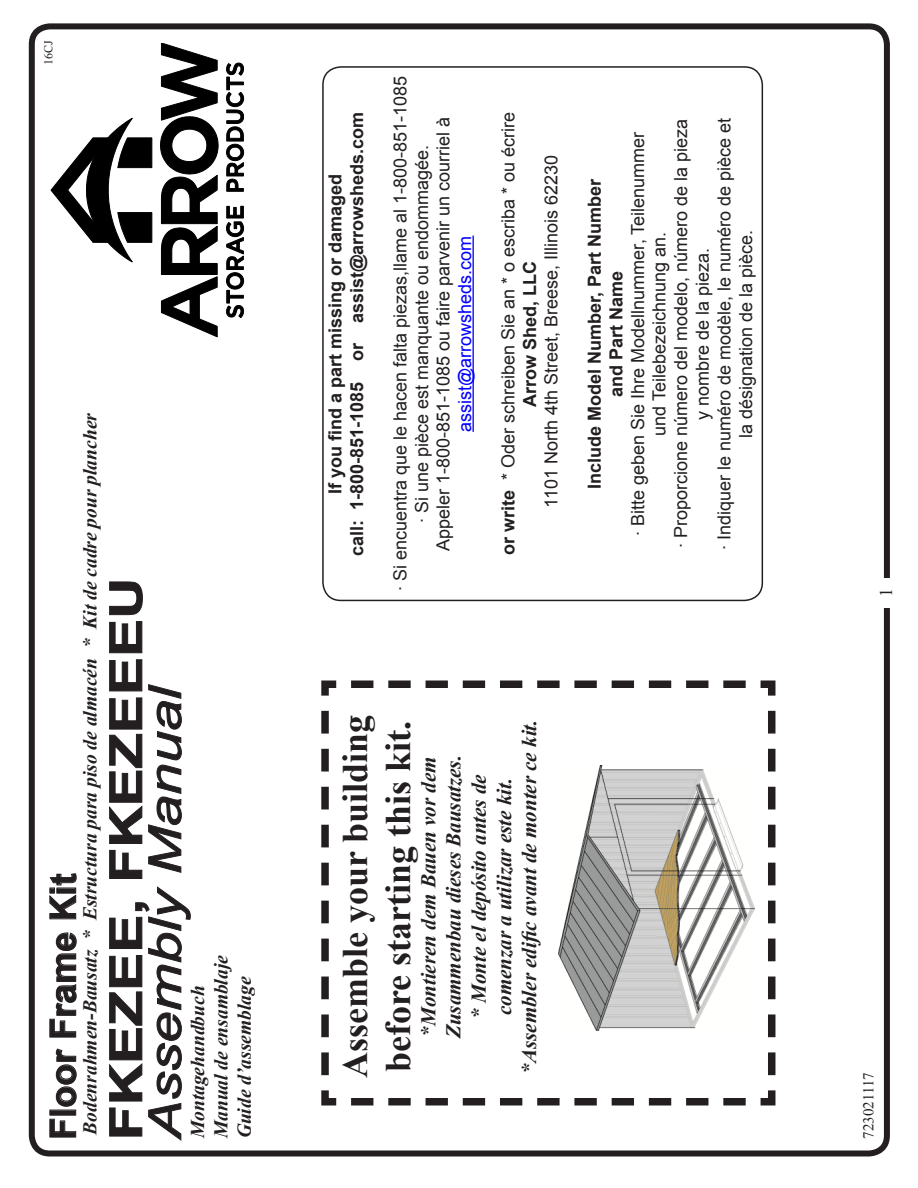
<style>
.page{position:relative;width:918px;height:1188px;background:#fff}
.page>*{position:absolute;margin:0;border:0;box-sizing:border-box;transform-origin:0 0}
.t1{font:700 45px/39px "Arial";color:#231f20;scale:1.27 1}
.t2{font:700 36px/43.2px "Times New Roman";color:#231f20}
.t3{font:700 36px "Arial";color:#231f20}
.t4{font:italic 700 21px/25.2px "Times New Roman";color:#231f20;text-align:center}
.t5{font:italic 700 19.5px/23.4px "Times New Roman";color:#231f20}
.t6{font:18px/21.6px "Arial";color:#231f20;text-align:center}
.t7{font:700 18px/21.6px "Arial";color:#231f20;text-align:center}
.t8{font:18px "Times New Roman";color:#231f20}
.t9{font:15px "Times New Roman";color:#231f20}
.t10{font:12px "Times New Roman";color:#231f20}
.s1{font-weight:400;font-style:italic}
.s2{color:#00f}
.s3{font-weight:700}
</style>
<div class="page">
<div style="left:29px;top:23px;width:861px;height:1133px;border:6px solid #231f20;border-radius:18px"></div>
<img style="left:883px;top:579px;width:7px;height:28px">
<hr style="left:473px;top:236px;width:1px;height:196px;background:#00f">
<div style="left:322px;top:66px;width:441px;height:535px;border:2px solid #231f20;border-radius:18px"></div>
<svg style="left:321px;top:680px;width:455px;height:426px"></svg>
<svg style="left:49px;top:1118px;width:27px;height:20px"></svg>
<svg style="left:56px;top:1048px;width:21px;height:59px"></svg>
<svg style="left:49px;top:932px;width:28px;height:106px"></svg>
<svg style="left:49px;top:873px;width:28px;height:47px"></svg>
<svg style="left:109px;top:581px;width:34px;height:34px"></svg>
<svg style="left:109px;top:886px;width:82px;height:255px"></svg>
<svg style="left:109px;top:621px;width:73px;height:258px"></svg>
<svg style="left:160px;top:43px;width:58px;height:294px"></svg>
<svg style="left:226px;top:206px;width:18px;height:112px"></svg>
<svg style="left:226px;top:63px;width:18px;height:128px"></svg>
<svg style="left:51px;top:118px;width:101px;height:144px"></svg>
<p class="t10" style="left:40px;top:65px;width:26px;rotate:-90deg">16CJ</p>
<p class="t5" style="left:78px;top:1135px;width:723px;rotate:-90deg">Bodenrahmen-Bausatz * Estructura para piso de almacén * Kit de cadre pour plancher</p>
<p class="t3" style="left:39px;top:1140px;width:268px;rotate:-90deg">Floor Frame Kit</p>
<p class="t1" style="left:108px;top:1140px;width:445px;rotate:-90deg">FKEZEE, FKEZEEEU<br><span class="s1">Assembly Manual</span></p>
<p class="t5" style="left:185px;top:1138px;width:185px;rotate:-90deg">Montagehandbuch<br>Manual de ensamblaje<br>Guide d’assemblage</p>
<p class="t7" style="left:325px;top:556px;width:445px;rotate:-90deg">If you find a part missing or damaged<br>call: 1-800-851-1085 or assist@arrowsheds.com</p>
<p class="t6" style="left:390px;top:591px;width:517px;rotate:-90deg">∙ Si encuentra que le hacen falta piezas,llame al 1-800-851-1085 ∙ Si une pièce est manquante ou endommagée.<br>Appeler 1-800-851-1085 ou faire parvenir un courriel à <span class="s2">assist@arrowsheds.com</span></p>
<p class="t6" style="left:498px;top:555px;width:445px;rotate:-90deg"><span class="s3">or write</span> * Oder schreiben Sie an * o escriba * ou écrire<br><span class="s3">Arrow Shed, LLC<br></span>1101 North 4th Street, Breese, Illinois 62230</p>
<p class="t6" style="left:584px;top:550px;width:434px;rotate:-90deg"><span class="s3">Include Model Number, Part Number<br>and Part Name<br></span>∙ Bitte geben Sie Ihre Modellnummer, Teilenummer und Teilebezeichnung an.<br>∙ Proporcione número del modelo, número de la pieza y nombre de la pieza.<br>∙ Indiquer le numéro de modèle, le numéro de pièce et la désignation de la pièce.</p>
<p class="t2" style="left:333px;top:1078px;width:365px;rotate:-90deg">Assemble your building before starting this kit.</p>
<p class="t4" style="left:415px;top:1074px;width:356px;rotate:-90deg">*Montieren dem Bauen vor dem<br>Zusammenbau dieses Bausatzes.<br>* Monte el depósito antes de<br>comenzar a utilizar este kit.<br>*Assembler edific avant de monter ce kit.</p>
<p class="t8" style="left:874px;top:597px;width:10px;rotate:-90deg">1</p>
<p class="t9" style="left:858px;top:1138px;width:68px;rotate:-90deg">723021117</p>
</div>
